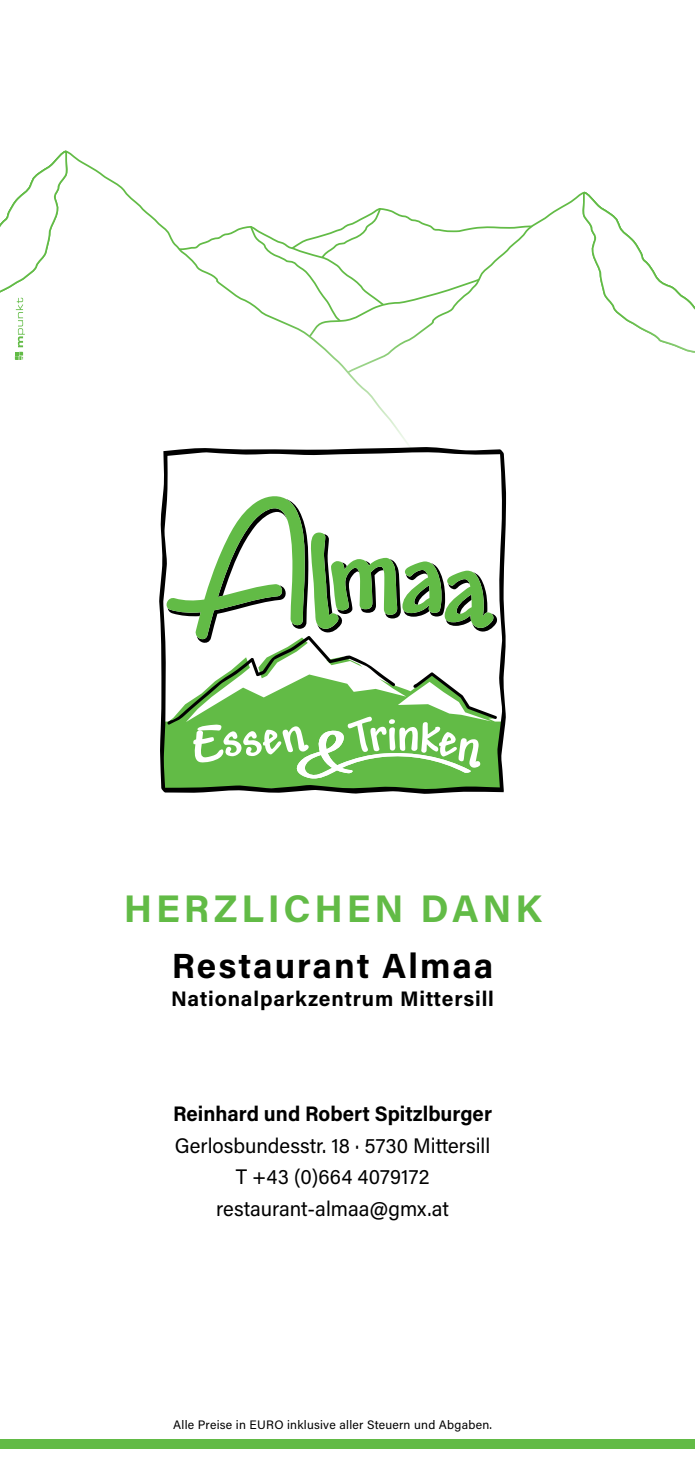
<style>
.page{position:relative;width:695px;height:1474px;background:#fff}
.page>*{position:absolute;margin:0;border:0;box-sizing:border-box;transform-origin:0 0}
.t1{font:700 38.5px "Acumin Pro";letter-spacing:.1em;color:#62bb46}
.t2{font:700 35px "Acumin Pro";letter-spacing:.055em;color:#000}
.t3{font:21px/31.5px "Acumin Pro";color:#000;text-align:center}
.t4{font:700 21px "Acumin Pro";letter-spacing:.04em;color:#000}
.t5{font:700 21px "Acumin Pro";color:#000}
.t6{font:12.25px "Acumin Pro";letter-spacing:.02em;color:#000}
</style>
<div class="page">
<svg style="left:68px;top:151px;width:615px;height:145px"></svg>
<svg style="left:0;top:150px;width:68px;height:210px"></svg>
<div style="left:0;top:1439px;width:694px;height:10px;background:#62bb46"></div>
<svg style="left:159px;top:446px;width:347px;height:348px"></svg>
<h1 class="t1" style="left:124px;top:881px;width:419px">HERZLICHEN DANK</h1>
<h2 class="t2" style="left:172px;top:940px;width:323px">Restaurant Almaa</h2>
<p class="t4" style="left:171px;top:983px;width:324px">Nationalparkzentrum Mittersill</p>
<p class="t5" style="left:173px;top:1099px;width:320px">Reinhard und Robert Spitzlburger</p>
<p class="t3" style="left:175px;top:1128px;width:317px">Gerlosbundesstr. 18 · 5730 Mittersill<br>T +43 (0)664 4079172 restaurant-almaa@gmx.at</p>
<p class="t6" style="left:173px;top:1416px;width:320px">Alle Preise in EURO inklusive aller Steuern und Abgaben.</p>
</div>
